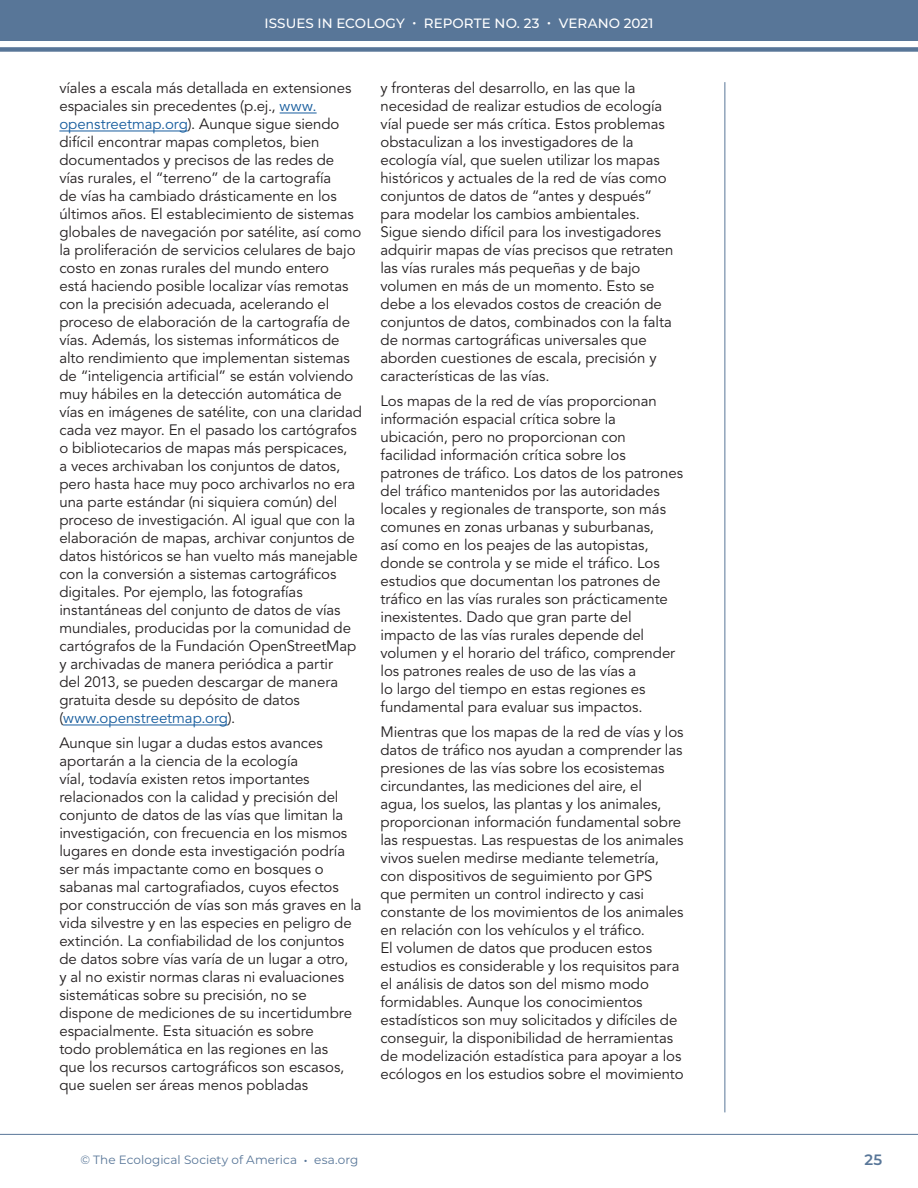
<style>
.page{position:relative;width:918px;height:1188px;background:#fff}
.page>*{position:absolute;margin:0;border:0;box-sizing:border-box;transform-origin:0 0}
.t1{font:15px/18px "Avenir LT Std";letter-spacing:-.005em;color:#231f20}
.t2{font:15px "Avenir LT Std";color:#175d9e}
.t3{font:600 15px "Montserrat";color:#587698}
.t4{font:500 13.5px "Montserrat";letter-spacing:.01em;color:#fff}
.t5{font:12px "Montserrat";letter-spacing:.005em;color:#587698}
.s1{color:#175d9e}
.s2{color:#231f20}
.s3{font-size:15px}
</style>
<div class="page">
<div style="left:0;top:0;width:918px;height:41px;background:#587698"></div>
<div style="left:0;top:47px;width:918px;height:5px;background:#587698"></div>
<hr style="left:0;top:1134px;width:918px;height:1px;background:#587698">
<hr style="left:280px;top:113px;width:37px;height:1px;background:#175d9e">
<hr style="left:59px;top:131px;width:129px;height:1px;background:#175d9e">
<hr style="left:63px;top:725px;width:165px;height:1px;background:#175d9e">
<hr style="left:724px;top:82px;width:1px;height:1030px;background:#587698">
<p class="t4" style="left:264px;top:14px;width:391px">ISSUES IN ECOLOGY • REPORTE NO. 23 • VERANO 2021</p>
<p class="t1" style="left:59px;top:80px;width:304px">víales a escala más detallada en extensiones espaciales sin precedentes (p.ej., <span class="s1">www. openstreetmap.org</span>). Aunque sigue siendo difícil encontrar mapas completos, bien documentados y precisos de las redes de vías rurales, el “terreno” de la cartografía<br>de vías ha cambiado drásticamente en los últimos años. El establecimiento de sistemas globales de navegación por satélite, así como la proliferación de servicios celulares de bajo costo en zonas rurales del mundo entero<br>está haciendo posible localizar vías remotas con la precisión adecuada, acelerando el proceso de elaboración de la cartografía de vías. Además, los sistemas informáticos de alto rendimiento que implementan sistemas de “inteligencia artificial” se están volviendo muy hábiles en la detección automática de vías en imágenes de satélite, con una claridad cada vez mayor. En el pasado los cartógrafos o bibliotecarios de mapas más perspicaces,<br>a veces archivaban los conjuntos de datos, pero hasta hace muy poco archivarlos no era una parte estándar (ni siquiera común) del proceso de investigación. Al igual que con la elaboración de mapas, archivar conjuntos de datos históricos se han vuelto más manejable con la conversión a sistemas cartográficos digitales. Por ejemplo, las fotografías instantáneas del conjunto de datos de vías mundiales, producidas por la comunidad de cartógrafos de la Fundación OpenStreetMap y archivadas de manera periódica a partir<br>del 2013, se pueden descargar de manera gratuita desde su depósito de datos</p>
<p class="t2" style="left:59px;top:710px;width:178px"><span class="s2">(</span>www.openstreetmap.org<span class="s2">).</span></p>
<p class="t1" style="left:59px;top:734px;width:304px">Aunque sin lugar a dudas estos avances aportarán a la ciencia de la ecología<br>víal, todavía existen retos importantes relacionados con la calidad y precisión del conjunto de datos de las vías que limitan la investigación, con frecuencia en los mismos lugares en donde esta investigación podría ser más impactante como en bosques o sabanas mal cartografiados, cuyos efectos por construcción de vías son más graves en la vida silvestre y en las especies en peligro de extinción. La confiabilidad de los conjuntos de datos sobre vías varía de un lugar a otro,<br>y al no existir normas claras ni evaluaciones sistemáticas sobre su precisión, no se dispone de mediciones de su incertidumbre espacialmente. Esta situación es sobre<br>todo problemática en las regiones en las<br>que los recursos cartográficos son escasos, que suelen ser áreas menos pobladas</p>
<p class="t1" style="left:381px;top:80px;width:295px">y fronteras del desarrollo, en las que la necesidad de realizar estudios de ecología víal puede ser más crítica. Estos problemas obstaculizan a los investigadores de la ecología víal, que suelen utilizar los mapas históricos y actuales de la red de vías como conjuntos de datos de “antes y después” para modelar los cambios ambientales.<br>Sigue siendo difícil para los investigadores adquirir mapas de vías precisos que retraten las vías rurales más pequeñas y de bajo volumen en más de un momento. Esto se debe a los elevados costos de creación de conjuntos de datos, combinados con la falta de normas cartográficas universales que aborden cuestiones de escala, precisión y características de las vías.</p>
<p class="t1" style="left:381px;top:392px;width:304px">Los mapas de la red de vías proporcionan información espacial crítica sobre la ubicación, pero no proporcionan con facilidad información crítica sobre los patrones de tráfico. Los datos de los patrones del tráfico mantenidos por las autoridades locales y regionales de transporte, son más comunes en zonas urbanas y suburbanas,<br>así como en los peajes de las autopistas, donde se controla y se mide el tráfico. Los estudios que documentan los patrones de tráfico en las vías rurales son prácticamente inexistentes. Dado que gran parte del impacto de las vías rurales depende del volumen y el horario del tráfico, comprender los patrones reales de uso de las vías a<br>lo largo del tiempo en estas regiones es fundamental para evaluar sus impactos.</p>
<p class="t1" style="left:381px;top:723px;width:305px">Mientras que los mapas de la red de vías y los datos de tráfico nos ayudan a comprender las presiones de las vías sobre los ecosistemas circundantes, las mediciones del aire, el<br>agua, los suelos, las plantas y los animales, proporcionan información fundamental sobre las respuestas. Las respuestas de los animales vivos suelen medirse mediante telemetría, con dispositivos de seguimiento por GPS<br>que permiten un control indirecto y casi constante de los movimientos de los animales en relación con los vehículos y el tráfico.<br>El volumen de datos que producen estos estudios es considerable y los requisitos para el análisis de datos son del mismo modo formidables. Aunque los conocimientos estadísticos son muy solicitados y difíciles de conseguir, la disponibilidad de herramientas de modelización estadística para apoyar a los ecólogos en los estudios sobre el movimiento</p>
<p class="t5" style="left:80px;top:1151px;width:279px">© The Ecological Society of America <span class="s3">•</span> esa.org</p>
<p class="t3" style="left:864px;top:1149px;width:19px">25</p>
</div>
